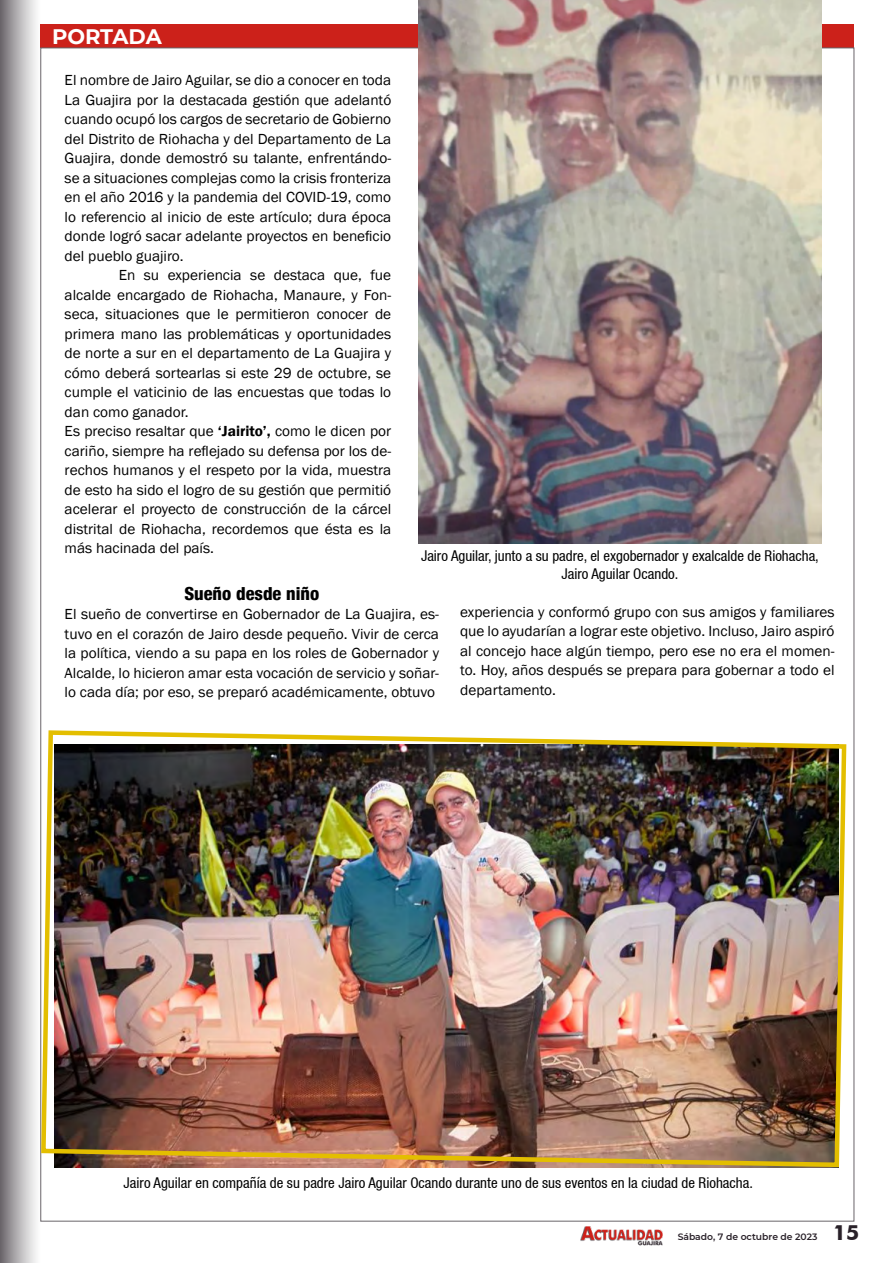
<style>
.page{position:relative;width:893px;height:1263px;background:#fff}
.page>*{position:absolute;margin:0;border:0;box-sizing:border-box;transform-origin:0 0}
.t1{font:700 21px "Montserrat";letter-spacing:-.005em;color:#fff}
.t2{font:700 21px "Futura BT";color:#292129}
.t3{font:800 condensed 18px "Helvetica 87";color:#000}
.t4{font:15px/19.5px "Franklin Gothic";color:#000;text-align:justify}
.t5{font:condensed 14.85px/17.9px "Helvetica 57";color:#000;text-align:center}
.t6{font:600 9.15px "Montserrat";color:#292129}
.s1{font-weight:600}
</style>
<div class="page">
<div style="left:40px;top:24px;width:814px;height:24px;background:#cc211a"></div>
<img style="left:580px;top:1226px;width:83px;height:20px">
<div style="left:0;top:0;width:40px;height:1263px;background:linear-gradient(to right,#6f6a6f,#fff)"></div>
<img style="left:418px;top:0;width:403px;height:543px">
<img style="left:39px;top:728px;width:808px;height:441px">
<h1 class="t1" style="left:52px;top:22px;width:111px">PORTADA</h1>
<p class="t4" style="left:65px;top:71px;width:328px">El nombre de Jairo Aguilar, se dio a conocer en toda La Guajira por la destacada gestión que adelantó cuando ocupó los cargos de secretario de Gobierno del Distrito de Riohacha y del Departamento de La Guajira, donde demostró su talante, enfrentándo&shy;se a situaciones complejas como la crisis fronteriza en el año 2016 y la pandemia del COVID-19, como lo referencio al inicio de este artículo; dura época donde logró sacar adelante proyectos en beneficio del pueblo guajiro.</p>
<p class="t4" style="left:65px;top:266px;width:328px;text-align:left;text-indent:54px">En su experiencia se destaca que, fue alcalde encargado de Riohacha, Manaure, y Fon&shy;seca, situaciones que le permitieron conocer de primera mano las problemáticas y oportunidades de norte a sur en el departamento de La Guajira y cómo deberá sortearlas si este 29 de octubre, se cumple el vaticinio de las encuestas que todas lo dan como ganador.<br>Es preciso resaltar que <span class="s1">‘Jairito’,</span> como le dicen por cariño, siempre ha reflejado su defensa por los de&shy;rechos humanos y el respeto por la vida, muestra de esto ha sido el logro de su gestión que permitió acelerar el proyecto de construcción de la cárcel distrital de Riohacha, recordemos que ésta es la más hacinada del país.</p>
<p class="t3" style="left:184px;top:582px;width:136px">Sueño desde niño</p>
<p class="t4" style="left:65px;top:605px;width:376px">El sueño de convertirse en Gobernador de La Guajira, es&shy;tuvo en el corazón de Jairo desde pequeño. Vivir de cerca la política, viendo a su papa en los roles de Gobernador y Alcalde, lo hicieron amar esta vocación de servicio y soñar&shy;lo cada día; por eso, se preparó académicamente, obtuvo</p>
<p class="t4" style="left:460px;top:602px;width:376px">experiencia y conformó grupo con sus amigos y familiares que lo ayudarían a lograr este objetivo. Incluso, Jairo aspiró al concejo hace algún tiempo, pero ese no era el momen&shy;to. Hoy, años después se prepara para gobernar a todo el departamento.</p>
<p class="t5" style="left:421px;top:547px;width:399px">Jairo Aguilar, junto a su padre, el exgobernador y exalcalde de Riohacha,<br>Jairo Aguilar Ocando.</p>
<p class="t5" style="left:124px;top:1174px;width:631px">Jairo Aguilar en compañía de su padre Jairo Aguilar Ocando durante uno de sus eventos en la ciudad de Riohacha.</p>
<p class="t6" style="left:678px;top:1230px;width:141px">Sábado, 7 de octubre de 2023</p>
<h1 class="t2" style="left:833px;top:1220px;width:28px">15</h1>
</div>
